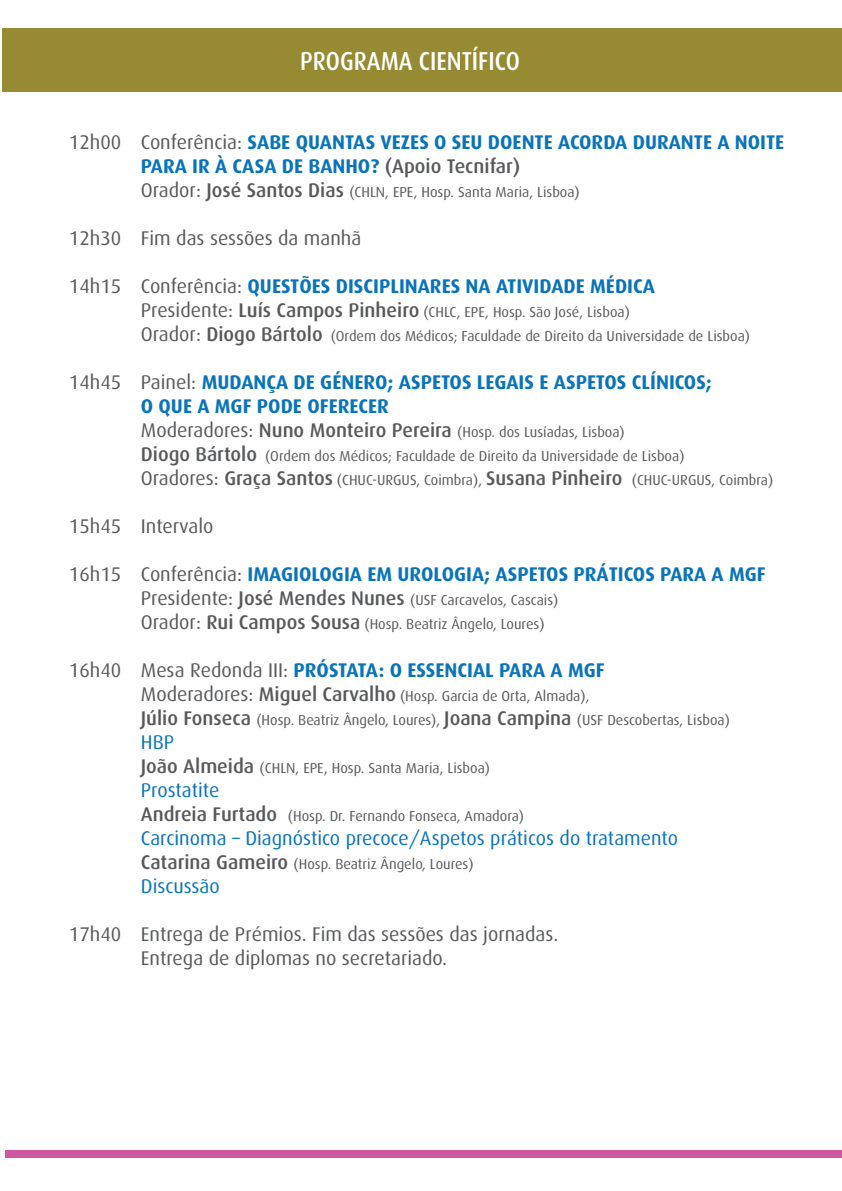
<style>
.page{position:relative;width:842px;height:1191px;background:#fff}
.page>*{position:absolute;margin:0;border:0;box-sizing:border-box;transform-origin:0 0}
.t1{font:500 26px "Dax";color:#fff;scale:.88 1}
.t2{font:700 19.8px/24px "Dax";color:#0a74bb}
.t3{font:19.8px/24px "Dax";color:#58595b}
.t4{font:19.8px "Dax";color:#0a74bb}
.t5{font:14.4px/24px "Dax";color:#58595b}
.s1{font-weight:400;color:#58595b}
.s2{font-weight:500;color:#58595b}
.s3{font-size:19.8px}
.s4{font-weight:500;font-size:19.8px}
</style>
<div class="page">
<div style="left:5px;top:1150px;width:837px;height:7px;background:#ce58a1"></div>
<div style="left:3px;top:28px;width:839px;height:63px;background:#968a32"></div>
<h1 class="t1" style="left:300px;top:47px;width:251px">PROGRAMA CIENTÍFICO</h1>
<h2 class="t2" style="left:141px;top:130px;width:645px;text-indent:-72px"><span class="s1">12h00 Conferência:</span> SABE QUANTAS VEZES O SEU DOENTE ACORDA DURANTE A NOITE<br>PARA IR À CASA DE BANHO? <span class="s2">(Apoio Tecnifar)</span></h2>
<p class="t5" style="left:141px;top:180px;width:440px"><span class="s3">Orador:</span> <span class="s4">José Santos Dias</span> (CHLN, EPE, Hosp. Santa Maria, Lisboa)</p>
<h2 class="t3" style="left:69px;top:226px;width:294px">12h30 Fim das sessões da manhã</h2>
<h2 class="t2" style="left:69px;top:274px;width:588px"><span class="s1">14h15 Conferência:</span> QUESTÕES DISCIPLINARES NA ATIVIDADE MÉDICA</h2>
<p class="t5" style="left:141px;top:300px;width:611px"><span class="s3">Presidente:</span> <span class="s4">Luís Campos Pinheiro</span> (CHLC, EPE, Hosp. São José, Lisboa)<br><span class="s3">Orador:</span> <span class="s4">Diogo Bártolo</span> (Ordem dos Médicos; Faculdade de Direito da Universidade de Lisboa)</p>
<h2 class="t2" style="left:141px;top:370px;width:572px;text-indent:-72px"><span class="s1">14h45 Painel:</span> MUDANÇA DE GÉNERO; ASPETOS LEGAIS E ASPETOS CLÍNICOS;<br>O QUE A MGF PODE OFERECER</h2>
<p class="t5" style="left:141px;top:420px;width:634px"><span class="s3">Moderadores:</span> <span class="s4">Nuno Monteiro Pereira</span> (Hosp. dos Lusíadas, Lisboa)<br><span class="s4">Diogo Bártolo</span> (Ordem dos Médicos; Faculdade de Direito da Universidade de Lisboa)<br><span class="s3">Oradores:</span> <span class="s4">Graça Santos</span> (CHUC-URGUS, Coimbra), <span class="s4">Susana Pinheiro</span> (CHUC-URGUS, Coimbra)</p>
<h2 class="t3" style="left:69px;top:514px;width:146px">15h45 Intervalo</h2>
<h2 class="t2" style="left:69px;top:562px;width:698px"><span class="s1">16h15 Conferência:</span> IMAGIOLOGIA EM UROLOGIA; ASPETOS PRÁTICOS PARA A MGF</h2>
<p class="t5" style="left:141px;top:588px;width:419px"><span class="s3">Presidente:</span> <span class="s4">José Mendes Nunes</span> (USF Carcavelos, Cascais)<br><span class="s3">Orador:</span> <span class="s4">Rui Campos Sousa</span> (Hosp. Beatriz Ângelo, Loures)</p>
<h2 class="t2" style="left:69px;top:658px;width:537px"><span class="s1">16h40 Mesa Redonda III:</span> PRÓSTATA: O ESSENCIAL PARA A MGF</h2>
<p class="t5" style="left:141px;top:684px;width:591px"><span class="s3">Moderadores:</span> <span class="s4">Miguel Carvalho</span> (Hosp. Garcia de Orta, Almada),<br><span class="s4">Júlio Fonseca</span> (Hosp. Beatriz Ângelo, Loures), <span class="s4">Joana Campina</span> (USF Descobertas, Lisboa)</p>
<h2 class="t4" style="left:141px;top:731px;width:35px">HBP</h2>
<p class="t5" style="left:141px;top:756px;width:351px"><span class="s4">João Almeida</span> (CHLN, EPE, Hosp. Santa Maria, Lisboa)</p>
<h2 class="t4" style="left:141px;top:779px;width:80px">Prostatite</h2>
<p class="t5" style="left:141px;top:804px;width:385px"><span class="s4">Andreia Furtado</span> (Hosp. Dr. Fernando Fonseca, Amadora)</p>
<h2 class="t4" style="left:141px;top:827px;width:539px">Carcinoma – Diagnóstico precoce/Aspetos práticos do tratamento</h2>
<p class="t5" style="left:141px;top:852px;width:334px"><span class="s4">Catarina Gameiro</span> (Hosp. Beatriz Ângelo, Loures)</p>
<h2 class="t4" style="left:141px;top:875px;width:80px">Discussão</h2>
<h2 class="t3" style="left:141px;top:922px;width:419px;text-indent:-72px">17h40 Entrega de Prémios. Fim das sessões das jornadas.<br>Entrega de diplomas no secretariado.</h2>
</div>
